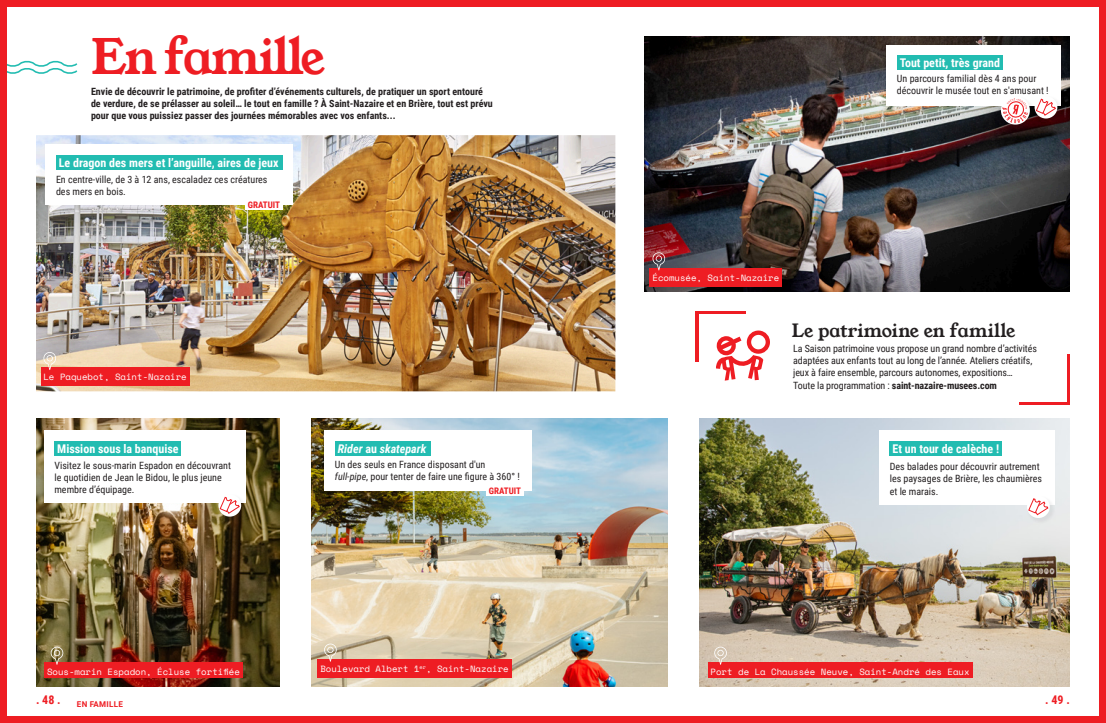
<style>
.page{position:relative;width:1106px;height:723px;background:#fff}
.page>*{position:absolute;margin:0;border:0;box-sizing:border-box;transform-origin:0 0}
.t1{font:48px "Young Serif";letter-spacing:-.05em;color:#ee1d23}
.t2{font:18px "Young Serif";color:#231f20}
.t3{font:700 12px "Roboto Condensed";color:#fff}
.t4{font:italic 700 12px "Roboto Condensed";color:#fff}
.t5{font:700 12px "Roboto Condensed";color:#ee1d23}
.t6{font:10px/12px "Roboto Condensed";color:#231f20}
.t7{font:700 10px/12px "Roboto Condensed";color:#231f20}
.t8{font:9px "Space Mono";color:#fff}
.t9{font:700 9px "Roboto Condensed";color:#ee1d23}
.t10{font:700 8px "Roboto";letter-spacing:.035em;color:#ee1d23}
.s1{font-style:normal}
.s2{font-style:italic}
.s3{font-weight:700}
</style>
<div class="page">
<img style="left:0;top:0;width:1106px;height:723px">
<h1 class="t1" style="left:91px;top:29px;width:236px">En famille</h1>
<p class="t7" style="left:91px;top:85px;width:403px">Envie de découvrir le patrimoine, de profiter d’événements culturels, de pratiquer un sport entouré de verdure, de se prélasser au soleil… le tout en famille ? À Saint-Nazaire et en Brière, tout est prévu pour que vous puissiez passer des journées mémorables avec vos enfants...</p>
<p class="t3" style="left:59px;top:154px;width:221px">Le dragon des mers et l’anguille, aires de jeux</p>
<p class="t6" style="left:56px;top:173px;width:213px">En centre-ville, de 3 à 12 ans, escaladez ces créatures des mers en bois.</p>
<p class="t9" style="left:248px;top:198px;width:34px">GRATUIT</p>
<p class="t8" style="left:43px;top:370px;width:145px">Le Paquebot, Saint-Nazaire</p>
<p class="t3" style="left:57px;top:440px;width:123px">Mission sous la banquise</p>
<p class="t6" style="left:54px;top:459px;width:178px">Visitez le sous-marin Espadon en découvrant le quotidien de Jean le Bidou, le plus jeune membre d’équipage.</p>
<p class="t4" style="left:338px;top:440px;width:90px">Rider <span class="s1">au</span> skatepark</p>
<p class="t6" style="left:335px;top:458px;width:186px">Un des seuls en France disposant d'un <span class="s2">full-pipe</span>, pour tenter de faire une figure à 360° !</p>
<p class="t9" style="left:489px;top:484px;width:34px">GRATUIT</p>
<p class="t3" style="left:899px;top:54px;width:102px">Tout petit, très grand</p>
<p class="t6" style="left:897px;top:72px;width:153px">Un parcours familial dès 4 ans pour découvrir le musée tout en s'amusant !</p>
<p class="t8" style="left:652px;top:271px;width:128px">Écomusée, Saint-Nazaire</p>
<h2 class="t2" style="left:792px;top:320px;width:225px">Le patrimoine en famille</h2>
<p class="t6" style="left:793px;top:342px;width:245px">La Saison patrimoine vous propose un grand nombre d’activités adaptées aux enfants tout au long de l’année. Ateliers créatifs, jeux à faire ensemble, parcours autonomes, expositions… Toute la programmation : <span class="s3">saint-nazaire-musees.com</span></p>
<p class="t3" style="left:892px;top:440px;width:108px">Et un tour de calèche !</p>
<p class="t6" style="left:889px;top:460px;width:154px">Des balades pour découvrir autrement les paysages de Brière, les chaumières et le marais.</p>
<p class="t8" style="left:47px;top:665px;width:194px">Sous-marin Espadon, Écluse fortifiée</p>
<p class="t8" style="left:320px;top:662px;width:190px">Boulevard Albert 1<sup>er</sup>, Saint-Nazaire</p>
<p class="t8" style="left:710px;top:665px;width:260px">Port de La Chaussée Neuve, Saint-André des Eaux</p>
<p class="t5" style="left:36px;top:691px;width:26px">. 48 .</p>
<p class="t5" style="left:1045px;top:691px;width:26px">. 49 .</p>
<p class="t10" style="left:77px;top:698px;width:47px">EN FAMILLE</p>
</div>
